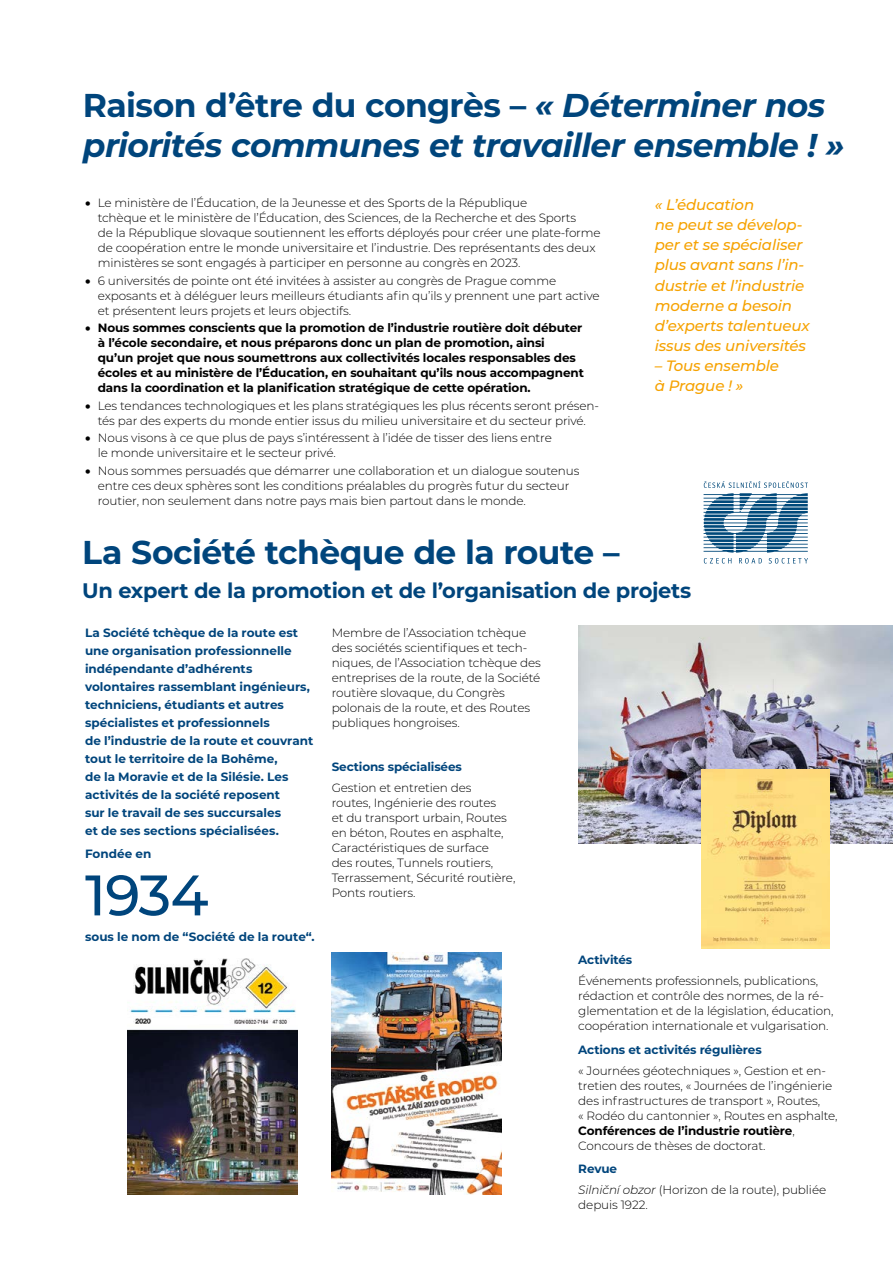
<style>
.page{position:relative;width:893px;height:1263px;background:#fff}
.page>*{position:absolute;margin:0;border:0;box-sizing:border-box;transform-origin:0 0}
.t1{font:500 57px "Montserrat";color:#00457c}
.t2{font:italic 700 33px/39.6px "Montserrat";letter-spacing:-.02em;color:#00457c}
.t3{font:700 33px "Montserrat";letter-spacing:-.02em;color:#00457c}
.t4{font:700 21px "Montserrat";letter-spacing:-.015em;color:#00457c}
.t5{font:italic 500 15px/20.1px "Montserrat";letter-spacing:-.01em;color:#f6a200}
.t6{font:300 12px/15px "Montserrat";letter-spacing:-.01em;color:#000}
.t7{font:700 12px/18px "Montserrat";color:#00457c}
.t8{font:700 12px/15px "Montserrat";letter-spacing:-.01em;color:#000}
.s1{font-style:normal}
.s2{font-weight:700}
.s3{font-weight:700;color:#00457c}
.s4{font-style:italic}
</style>
<div class="page">
<svg style="left:704px;top:481px;width:104px;height:82px"></svg>
<img style="left:128px;top:958px;width:170px;height:237px">
<img style="left:332px;top:952px;width:170px;height:243px">
<img style="left:578px;top:625px;width:315px;height:219px">
<img style="left:702px;top:770px;width:127px;height:178px">
<h2 class="t2" style="left:83px;top:84px;width:763px"><span class="s1">Raison d’être du congrès –</span> « Déterminer nos priorités communes et travailler ensemble ! »</h2>
<p class="t6" style="left:98px;top:195px;width:504px;text-indent:-13px">• Le ministère de l’Éducation, de la Jeunesse et des Sports de la République<br>tchèque et le ministère de l’Éducation, des Sciences, de la Recherche et des Sports<br>de la République slovaque soutiennent les efforts déployés pour créer une plate-forme de coopération entre le monde universitaire et l’industrie. Des représentants des deux ministères se sont engagés à participer en personne au congrès en 2023.</p>
<p class="t6" style="left:98px;top:273px;width:503px;text-indent:-13px">• 6 universités de pointe ont été invitées à assister au congrès de Prague comme exposants et à déléguer leurs meilleurs étudiants afin qu’ils y prennent une part active et présentent leurs projets et leurs objectifs.</p>
<p class="t8" style="left:98px;top:320px;width:488px;text-indent:-13px">• Nous sommes conscients que la promotion de l’industrie routière doit débuter à l’école secondaire, et nous préparons donc un plan de promotion, ainsi<br>qu’un projet que nous soumettrons aux collectivités locales responsables des écoles et au ministère de l’Éducation, en souhaitant qu’ils nous accompagnent dans la coordination et la planification stratégique de cette opération.</p>
<p class="t6" style="left:85px;top:398px;width:515px;text-align:center">• Les tendances technologiques et les plans stratégiques les plus récents seront présen&shy;tés par des experts du monde entier issus du milieu universitaire et du secteur privé.</p>
<p class="t6" style="left:98px;top:430px;width:456px;text-indent:-13px">• Nous visons à ce que plus de pays s’intéressent à l’idée de tisser des liens entre le monde universitaire et le secteur privé.</p>
<p class="t6" style="left:98px;top:463px;width:483px;text-indent:-13px">• Nous sommes persuadés que démarrer une collaboration et un dialogue soutenus entre ces deux sphères sont les conditions préalables du progrès futur du secteur routier, non seulement dans notre pays mais bien partout dans le monde.</p>
<p class="t5" style="left:655px;top:194px;width:156px">« L’éducation<br>ne peut se dévelop&shy;per et se spécialiser plus avant sans l’in&shy;dustrie et l’industrie moderne a besoin d’experts talentueux issus des universités</p>
<p class="t5" style="left:655px;top:355px;width:126px">– Tous ensemble à Prague ! »</p>
<h2 class="t3" style="left:82px;top:528px;width:539px">La Société tchèque de la route –</h2>
<h3 class="t4" style="left:82px;top:575px;width:611px">Un expert de la promotion et de l’organisation de projets</h3>
<p class="t7" style="left:85px;top:623px;width:230px">La Société tchèque de la route est une organisation professionnelle indépendante d’adhérents volontaires rassemblant ingénieurs, techniciens, étudiants et autres spécialistes et professionnels<br>de l’industrie de la route et couvrant tout le territoire de la Bohême,<br>de la Moravie et de la Silésie. Les activités de la société reposent<br>sur le travail de ses succursales<br>et de ses sections spécialisées.</p>
<p class="t7" style="left:85px;top:844px;width:68px">Fondée en</p>
<h1 class="t1" style="left:85px;top:855px;width:125px">1934</h1>
<p class="t7" style="left:85px;top:927px;width:231px">sous le nom de “Société de la route“.</p>
<p class="t6" style="left:332px;top:625px;width:211px">Membre de l’Association tchèque des sociétés scientifiques et tech&shy;niques, de l’Association tchèque des entreprises de la route, de la Société routière slovaque, du Congrès polonais de la route, et des Routes publiques hongroises.</p>
<p class="t7" style="left:332px;top:757px;width:132px">Sections spécialisées</p>
<p class="t6" style="left:332px;top:780px;width:185px">Gestion et entretien des<br>routes, Ingénierie des routes<br>et du transport urbain, Routes en béton, Routes en asphalte,<br>Caractéristiques de surface<br>des routes, Tunnels routiers,<br>Terrassement, Sécurité routière,<br>Ponts routiers.</p>
<p class="t7" style="left:578px;top:950px;width:55px">Activités</p>
<p class="t6" style="left:578px;top:973px;width:257px">Événements professionnels, publications, rédaction et contrôle des normes, de la ré&shy;glementation et de la législation, éducation, coopération internationale et vulgarisation.</p>
<p class="t7" style="left:578px;top:1040px;width:185px">Actions et activités régulières</p>
<p class="t6" style="left:578px;top:1062px;width:261px">« Journées géotechniques », Gestion et en&shy;tretien des routes, « Journées de l’ingénierie des infrastructures de transport », Routes,<br>« Rodéo du cantonnier », Routes en asphalte, <span class="s2">Conférences de l’industrie routière</span>, Concours de thèses de doctorat.</p>
<p class="t6" style="left:578px;top:1158px;width:249px;line-height:21px"><span class="s3">Revue<br></span><span class="s4">Silniční obzor</span> (Horizon de la route), publiée</p>
<p class="t6" style="left:578px;top:1197px;width:71px">depuis 1922.</p>
</div>
